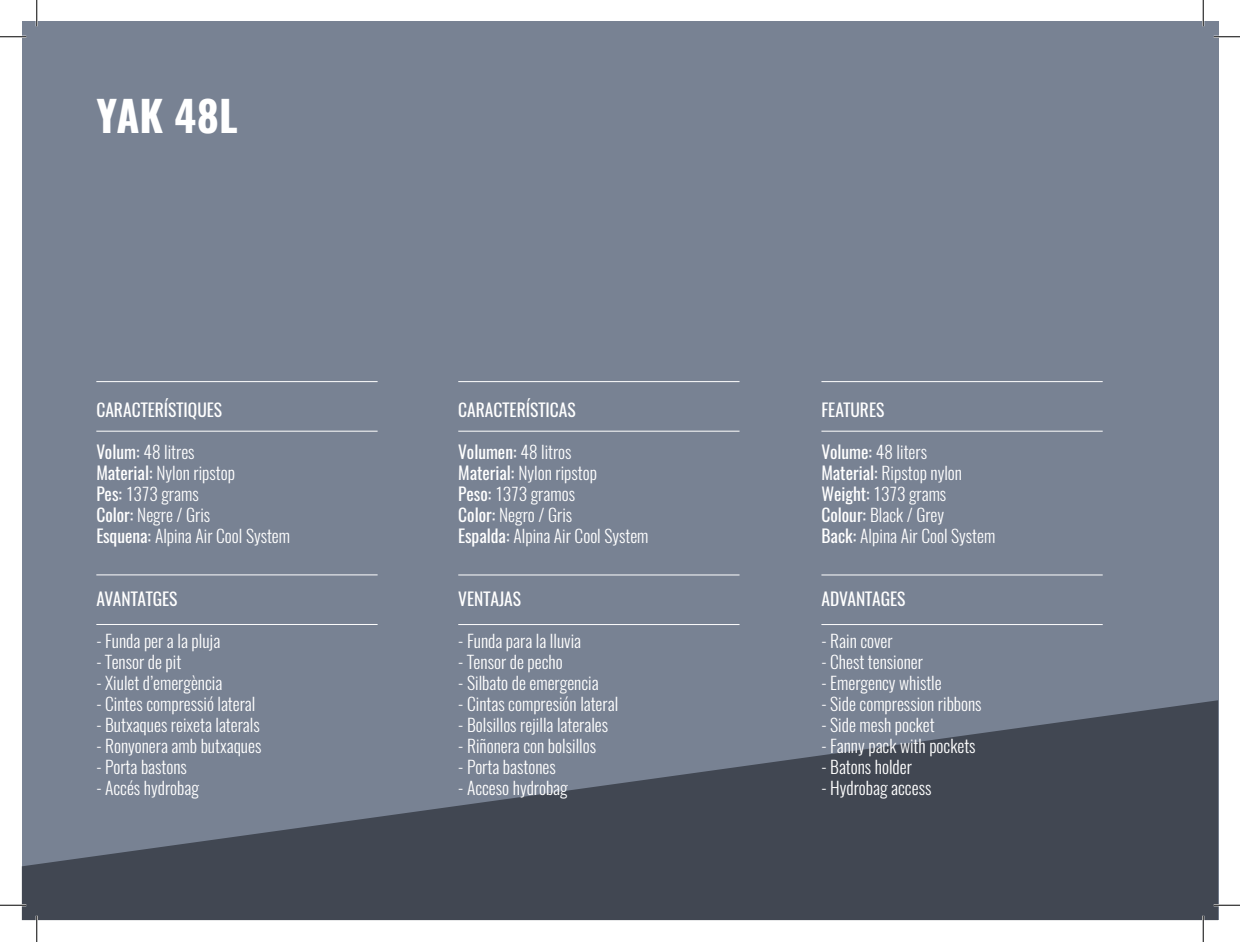
<style>
.page{position:relative;width:1240px;height:942px;background:#fff}
.page>*{position:absolute;margin:0;border:0;box-sizing:border-box;transform-origin:0 0}
.t1{font:700 42px "Oswald";color:#fff}
.t2{font:300 17.5px/21px "Oswald";color:#fff}
.t3{font:17.5px "Oswald";color:#fff}
.s1{font-weight:400}
</style>
<div class="page">
<div style="left:22px;top:22px;width:1195px;height:898px;background:#788293"></div>
<svg style="left:22px;top:700px;width:1195px;height:220px;fill:#414752"></svg>
<hr style="left:96px;top:381px;width:281px;height:1px;background:#fff">
<hr style="left:96px;top:431px;width:281px;height:1px;background:#fff">
<hr style="left:96px;top:574px;width:281px;height:1px;background:#fff">
<hr style="left:96px;top:624px;width:281px;height:1px;background:#fff">
<hr style="left:458px;top:381px;width:281px;height:1px;background:#fff">
<hr style="left:458px;top:431px;width:281px;height:1px;background:#fff">
<hr style="left:821px;top:381px;width:281px;height:1px;background:#fff">
<hr style="left:821px;top:431px;width:281px;height:1px;background:#fff">
<hr style="left:458px;top:574px;width:281px;height:1px;background:#fff">
<hr style="left:458px;top:624px;width:281px;height:1px;background:#fff">
<hr style="left:821px;top:574px;width:281px;height:1px;background:#fff">
<hr style="left:821px;top:624px;width:281px;height:1px;background:#fff">
<hr style="left:0;top:36px;width:26px;height:2px;background:#fff">
<hr style="left:1213px;top:36px;width:26px;height:2px;background:#fff">
<hr style="left:0;top:904px;width:26px;height:2px;background:#fff">
<hr style="left:1213px;top:904px;width:26px;height:2px;background:#fff">
<hr style="left:36px;top:0;width:2px;height:26px;background:#fff">
<hr style="left:36px;top:915px;width:2px;height:27px;background:#fff">
<hr style="left:1201px;top:0;width:3px;height:26px;background:#fff">
<hr style="left:1201px;top:915px;width:3px;height:27px;background:#fff">
<svg style="left:0;top:36px;width:26px;height:1px"></svg>
<svg style="left:1213px;top:36px;width:26px;height:1px"></svg>
<svg style="left:0;top:905px;width:26px;height:1px"></svg>
<svg style="left:1213px;top:905px;width:26px;height:1px"></svg>
<svg style="left:36px;top:0;width:1px;height:26px"></svg>
<svg style="left:36px;top:915px;width:1px;height:27px"></svg>
<svg style="left:1202px;top:0;width:1px;height:26px"></svg>
<svg style="left:1202px;top:915px;width:1px;height:27px"></svg>
<h1 class="t1" style="left:96px;top:94px;width:143px">YAK 48L</h1>
<p class="t3" style="left:96px;top:394px;width:127px">CARACTERÍSTIQUES</p>
<p class="t2" style="left:96px;top:440px;width:195px"><span class="s1">Volum:</span> 48 litres<br><span class="s1">Material:</span> Nylon ripstop<br><span class="s1">Pes:</span> 1373 grams<br><span class="s1">Color:</span> Negre / Gris<br><span class="s1">Esquena:</span> Alpina Air Cool System</p>
<p class="t3" style="left:96px;top:583px;width:83px">AVANTATGES</p>
<p class="t2" style="left:96px;top:629px;width:125px">- Funda per a la pluja</p>
<p class="t2" style="left:96px;top:650px;width:86px">- Tensor de pit</p>
<p class="t2" style="left:96px;top:671px;width:128px">- Xiulet d’emergència</p>
<p class="t2" style="left:96px;top:692px;width:161px">- Cintes compressió lateral</p>
<p class="t2" style="left:96px;top:713px;width:165px">- Butxaques reixeta laterals</p>
<p class="t2" style="left:96px;top:734px;width:166px">- Ronyonera amb butxaques</p>
<p class="t2" style="left:96px;top:755px;width:92px">- Porta bastons</p>
<p class="t2" style="left:96px;top:776px;width:104px">- Accés hydrobag</p>
<p class="t3" style="left:458px;top:394px;width:119px">CARACTERÍSTICAS</p>
<p class="t2" style="left:458px;top:440px;width:192px"><span class="s1">Volumen:</span> 48 litros<br><span class="s1">Material:</span> Nylon ripstop<br><span class="s1">Peso:</span> 1373 gramos<br><span class="s1">Color:</span> Negro / Gris<br><span class="s1">Espalda:</span> Alpina Air Cool System</p>
<p class="t3" style="left:458px;top:583px;width:64px">VENTAJAS</p>
<p class="t2" style="left:458px;top:629px;width:124px">- Funda para la lluvia</p>
<p class="t2" style="left:458px;top:650px;width:106px">- Tensor de pecho</p>
<p class="t2" style="left:458px;top:671px;width:142px">- Silbato de emergencia</p>
<p class="t2" style="left:458px;top:692px;width:161px">- Cintas compresión lateral</p>
<p class="t2" style="left:458px;top:713px;width:151px">- Bolsillos rejilla laterales</p>
<p class="t2" style="left:458px;top:734px;width:139px">- Riñonera con bolsillos</p>
<p class="t2" style="left:458px;top:755px;width:99px">- Porta bastones</p>
<p class="t2" style="left:458px;top:776px;width:111px">- Acceso hydrobag</p>
<p class="t3" style="left:821px;top:394px;width:64px">FEATURES</p>
<p class="t2" style="left:821px;top:440px;width:175px"><span class="s1">Volume:</span> 48 liters<br><span class="s1">Material:</span> Ripstop nylon<br><span class="s1">Weight:</span> 1373 grams<br><span class="s1">Colour:</span> Black / Grey<br><span class="s1">Back:</span> Alpina Air Cool System</p>
<p class="t3" style="left:821px;top:583px;width:86px">ADVANTAGES</p>
<p class="t2" style="left:821px;top:629px;width:73px">- Rain cover</p>
<p class="t2" style="left:821px;top:650px;width:103px">- Chest tensioner</p>
<p class="t2" style="left:821px;top:671px;width:122px">- Emergency whistle</p>
<p class="t2" style="left:821px;top:692px;width:162px">- Side compression ribbons</p>
<p class="t2" style="left:821px;top:713px;width:115px">- Side mesh pocket</p>
<p class="t2" style="left:821px;top:734px;width:156px">- Fanny pack with pockets</p>
<p class="t2" style="left:821px;top:755px;width:92px">- Batons holder</p>
<p class="t2" style="left:821px;top:776px;width:111px">- Hydrobag access</p>
</div>
